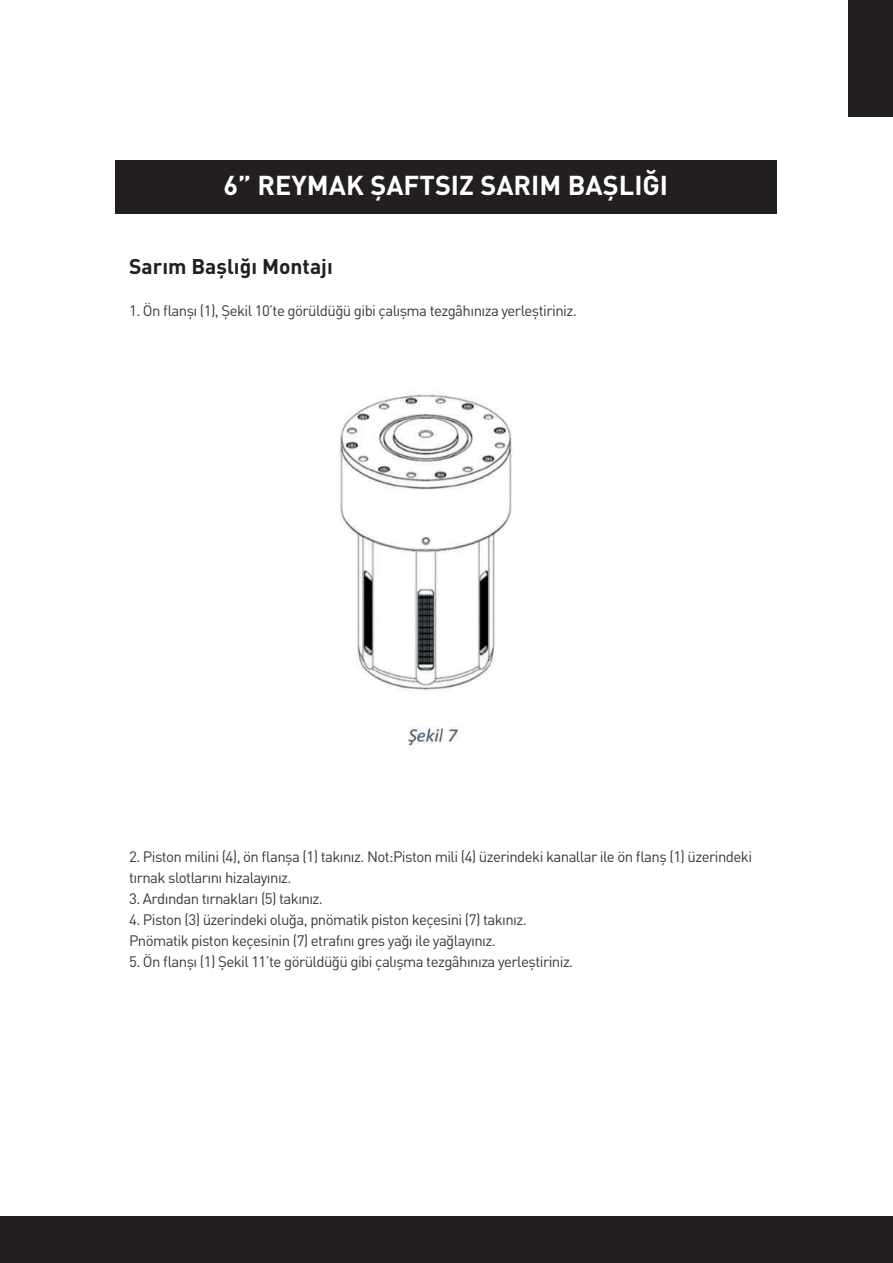
<style>
.page{position:relative;width:893px;height:1263px;background:#fff}
.page>*{position:absolute;margin:0;border:0;box-sizing:border-box;transform-origin:0 0}
.t1{font:700 27px "DIN Pro";color:#fff}
.t2{font:700 21px "DIN Pro";color:#231f20}
.t3{font:15px/21px "DIN Pro";letter-spacing:-.04em;color:#3b3a3b}
</style>
<div class="page">
<div style="left:848px;top:1px;width:45px;height:116px;background:#231f20"></div>
<div style="left:115px;top:160px;width:661px;height:54px;background:#231f20"></div>
<div style="left:0;top:1216px;width:893px;height:47px;background:#231f20"></div>
<img style="left:339px;top:394px;width:173px;height:352px">
<h1 class="t1" style="left:223px;top:167px;width:446px">6” REYMAK ŞAFTSIZ SARIM BAŞLIĞI</h1>
<h2 class="t2" style="left:129px;top:252px;width:205px">Sarım Başlığı Montajı</h2>
<p class="t3" style="left:129px;top:300px;width:449px">1. Ön flanşı (1), Şekil 10’te görüldüğü gibi çalışma tezgâhınıza yerleştiriniz.</p>
<p class="t3" style="left:129px;top:846px;width:624px">2. Piston milini (4), ön flanşa (1) takınız. Not:Piston mili (4) üzerindeki kanallar ile ön flanş (1) üzerindeki tırnak slotlarını hizalayınız.</p>
<p class="t3" style="left:129px;top:888px;width:195px">3. Ardından tırnakları (5) takınız.</p>
<p class="t3" style="left:129px;top:909px;width:399px">4. Piston (3) üzerindeki oluğa, pnömatik piston keçesini (7) takınız.<br>Pnömatik piston keçesinin (7) etrafını gres yağı ile yağlayınız.</p>
<p class="t3" style="left:129px;top:951px;width:446px">5. Ön flanşı (1) Şekil 11’te görüldüğü gibi çalışma tezgâhınıza yerleştiriniz.</p>
</div>
